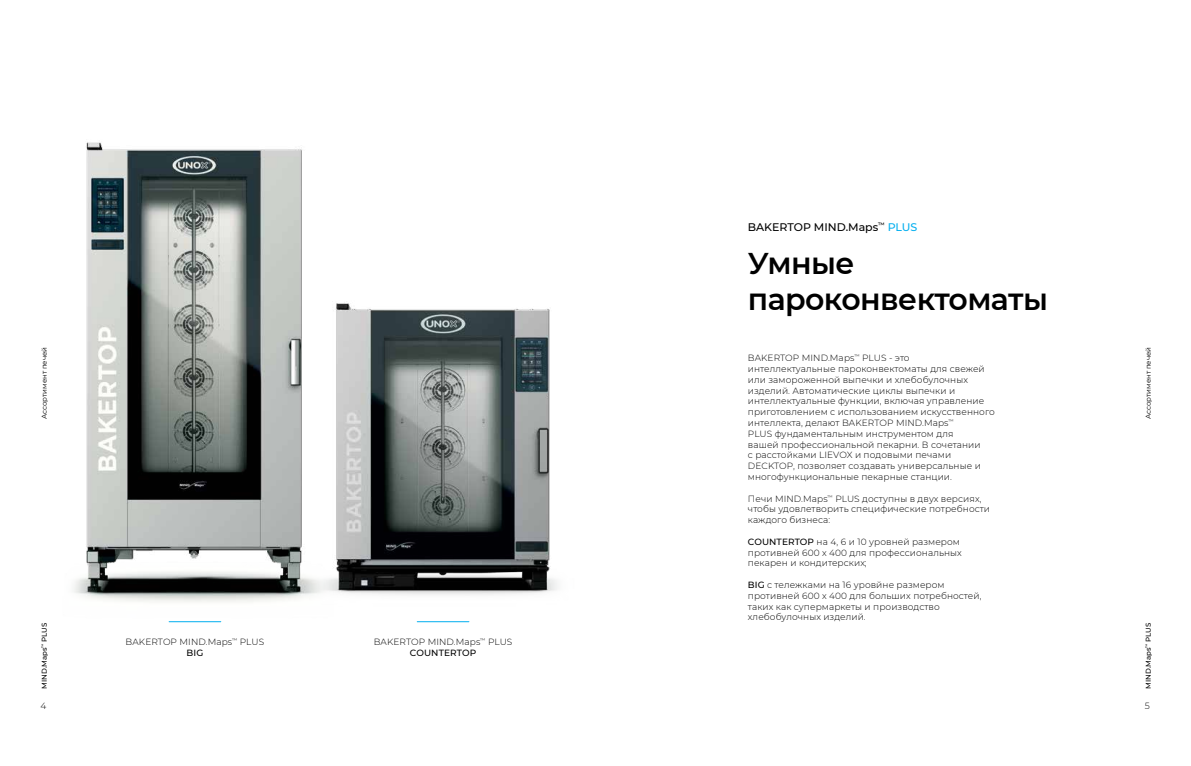
<style>
.page{position:relative;width:1191px;height:766px;background:#fff}
.page>*{position:absolute;margin:0;border:0;box-sizing:border-box;transform-origin:0 0}
.t1{font:600 30px/36px "Montserrat";letter-spacing:-.02em;color:#000}
.t2{font:500 11px "Montserrat";color:#000}
.t3{font:300 9px/10.8px "Montserrat";letter-spacing:.01em;color:#000}
.t4{font:7px "Montserrat";color:#000}
.t5{font:500 7px "Montserrat";color:#000}
.s1{color:#00aeef}
.s2{font-weight:500}
</style>
<div class="page">
<img style="left:74px;top:142px;width:231px;height:480px">
<img style="left:305px;top:303px;width:253px;height:319px">
<hr style="left:169px;top:621px;width:52px;height:1px;background:#00aeef">
<hr style="left:417px;top:621px;width:52px;height:1px;background:#00aeef">
<p class="t2" style="left:748px;top:219px;width:171px">BAKERTOP MIND.Maps<sup>™</sup> <span class="s1">PLUS</span></p>
<h1 class="t1" style="left:748px;top:244px;width:302px">Умные пароконвектоматы</h1>
<p class="t4" style="left:40px;top:419px;width:74px;rotate:-90deg">Ассортимент печей</p>
<p class="t4" style="left:1143px;top:419px;width:74px;rotate:-90deg">Ассортимент печей</p>
<p class="t3" style="left:748px;top:352px;width:248px">BAKERTOP MIND.Maps<sup>™</sup> PLUS - это интеллектуальные пароконвектоматы для свежей или замороженной выпечки и хлебобулочных изделий. Автоматические циклы выпечки и интеллектуальные функции, включая управление приготовлением с использованием искусственного интеллекта, делают BAKERTOP MIND.Maps<sup>™<br></sup>PLUS фундаментальным инструментом для<br>вашей профессиональной пекарни. В сочетании<br>с расстойками LIEVOX и подовыми печами DECKTOP, позволяет создавать универсальные и многофункциональные пекарные станции.</p>
<p class="t3" style="left:748px;top:492px;width:244px">Печи MIND.Maps<sup>™</sup> PLUS доступны в двух версиях, чтобы удовлетворить специфические потребности каждого бизнеса:</p>
<p class="t3" style="left:748px;top:535px;width:215px"><span class="s2">COUNTERTOP</span> на 4, 6 и 10 уровней размером противней 600 х 400 для профессиональных пекарен и кондитерских;</p>
<p class="t3" style="left:748px;top:579px;width:235px"><span class="s2">BIG</span> с тележками на 16 уровйне размером противней 600 х 400 для больших потребностей, таких как супермаркеты и производство хлебобулочных изделий.</p>
<p class="t5" style="left:40px;top:688px;width:67px;rotate:-90deg">MIND.Maps<sup>™</sup> PLUS</p>
<p class="t5" style="left:1143px;top:688px;width:67px;rotate:-90deg">MIND.Maps<sup>™</sup> PLUS</p>
<p class="t3" style="left:1145px;top:700px;width:7px">5</p>
<p class="t3" style="left:126px;top:636px;width:140px;text-align:center">BAKERTOP MIND.Maps<sup>™</sup> PLUS<br><span class="s2">BIG</span></p>
<p class="t3" style="left:374px;top:636px;width:140px;text-align:center">BAKERTOP MIND.Maps<sup>™</sup> PLUS<br><span class="s2">COUNTERTOP</span></p>
<p class="t3" style="left:41px;top:700px;width:7px">4</p>
</div>
